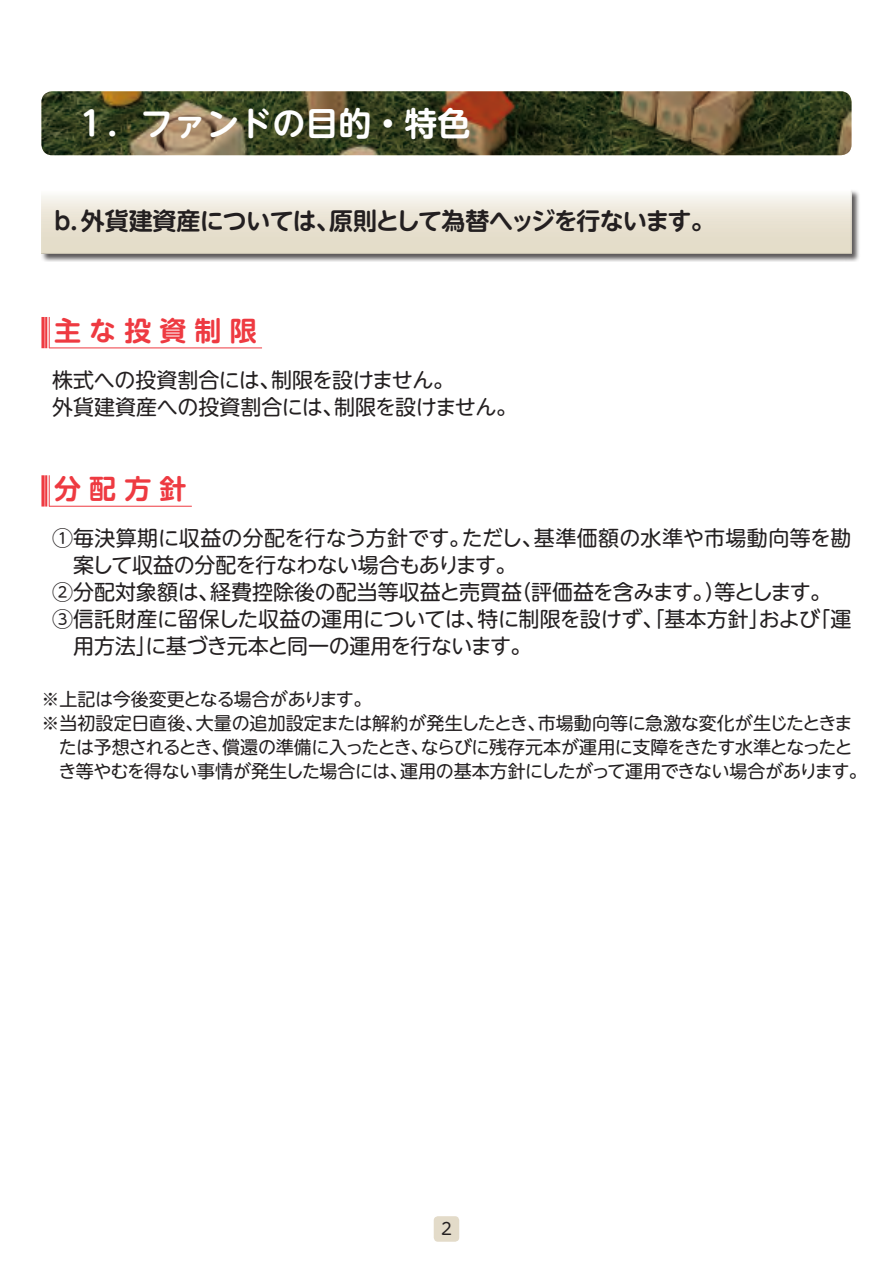
<style>
.page{position:relative;width:893px;height:1263px;background:#fff}
.page>*{position:absolute;margin:0;border:0;box-sizing:border-box;transform-origin:0 0}
.t1{font:700 33px "UD Shin M Go Pro De";color:#fff}
.t2{font:700 27px "UD Shin M Go Pro De";letter-spacing:.3em;color:#ee3a41}
.t3{font:700 24px "UD Shin M Go Pro De";letter-spacing:-.035em;color:#231f20}
.t4{font:21px/27px "UD Shin M Go Pro";letter-spacing:-.01em;color:#231f20}
.t5{font:21px "UD Shin M Go Pro";letter-spacing:.01em;color:#231f20}
.t6{font:21px "UD Shin M Go Pro";letter-spacing:-.035em;color:#231f20}
.t7{font:18px "UD Shin M Go Pro";letter-spacing:-.025em;color:#231f20}
.t8{font:18px "UD Shin M Go Pro";letter-spacing:-.005em;color:#231f20}
.t9{font:16.5px "UD Shin M Go Pro";color:#231f20}
</style>
<div class="page">
<div style="left:434px;top:1216px;width:25px;height:26px;background:#e3dbc9;border-radius:4px"></div>
<div style="left:41px;top:189px;width:819px;height:73px;background:#231f20;opacity:.75"></div>
<div style="left:41px;top:189px;width:811px;height:65px;background:#231f20;opacity:.5"></div>
<hr style="left:49px;top:348px;width:213px;height:1px;background:#ee3a41">
<svg style="left:41px;top:317px;width:4px;height:31px"></svg>
<hr style="left:45px;top:317px;width:2px;height:31px;background:#ee3a41">
<hr style="left:49px;top:317px;width:1px;height:31px;background:#ee3a41">
<hr style="left:49px;top:506px;width:143px;height:1px;background:#ee3a41">
<svg style="left:41px;top:475px;width:4px;height:31px"></svg>
<hr style="left:45px;top:475px;width:2px;height:31px;background:#ee3a41">
<hr style="left:49px;top:475px;width:1px;height:31px;background:#ee3a41">
<svg style="left:41px;top:91px;width:810px;height:64px;background:#4f4b2b"></svg>
<h1 class="t1" style="left:74px;top:96px;width:398px">１．ファンドの目的・特色</h1>
<p class="t3" style="left:50px;top:202px;width:666px">ｂ．外貨建資産については、原則として為替ヘッジを行ないます。</p>
<p class="t2" style="left:54px;top:308px;width:204px">主な投資制限</p>
<p class="t4" style="left:52px;top:365px;width:467px">株式への投資割合には、制限を設けません。<br>外貨建資産への投資割合には、制限を設けません。</p>
<p class="t2" style="left:54px;top:467px;width:134px">分配方針</p>
<p class="t5" style="left:52px;top:521px;width:801px">①毎決算期に収益の分配を行なう方針です。ただし、基準価額の水準や市場動向等を勘</p>
<p class="t6" style="left:73px;top:548px;width:445px">案して収益の分配を行なわない場合もあります。</p>
<p class="t4" style="left:52px;top:578px;width:780px">②分配対象額は、経費控除後の配当等収益と売買益（評価益を含みます。）等とします。</p>
<p class="t4" style="left:52px;top:605px;width:801px">③信託財産に留保した収益の運用については、特に制限を設けず、「基本方針」および「運</p>
<p class="t4" style="left:73px;top:632px;width:460px">用方法」に基づき元本と同一の運用を行ないます。</p>
<p class="t7" style="left:41px;top:684px;width:331px">※上記は今後変更となる場合があります。</p>
<p class="t8" style="left:41px;top:708px;width:813px">※当初設定日直後、大量の追加設定または解約が発生したとき、市場動向等に急激な変化が生じたときま</p>
<p class="t7" style="left:59px;top:732px;width:795px">たは予想されるとき、償還の準備に入ったとき、ならびに残存元本が運用に支障をきたす水準となったと</p>
<p class="t7" style="left:59px;top:756px;width:810px">き等やむを得ない事情が発生した場合には、運用の基本方針にしたがって運用できない場合があります。</p>
<p class="t9" style="left:441px;top:1215px;width:12px">2</p>
</div>
